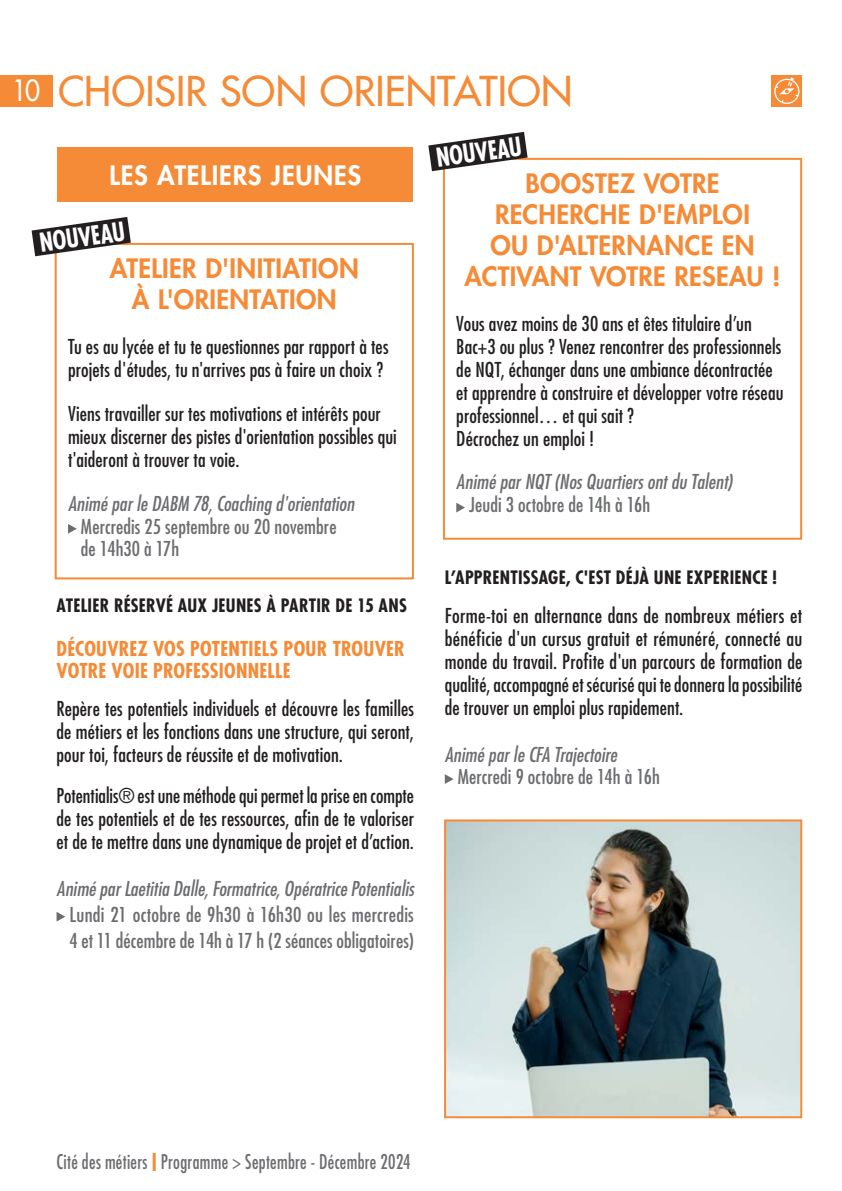
<style>
.page{position:relative;width:842px;height:1191px;background:#fff}
.page>*{position:absolute;margin:0;border:0;box-sizing:border-box;transform-origin:0 0}
.t1{font:500 40px "Futura Std";letter-spacing:.005em;color:#f58b37}
.Titre_Petit_orange_ok{font:800 26px/31.2px "Futura Std";letter-spacing:.01em;color:#f58b37;text-align:center}
.Sous_titre_orange_ok{font:800 26px "Futura Std";letter-spacing:.03em;color:#fff}
.sous_titres_vert{font:700 condensed 25.4px "Futura Std";color:#fff;scale:.91 1}
.texte_courant_noir{font:condensed 20px/23px "Futura Std";letter-spacing:.005em;color:#231f20;text-align:justify}
.Titre_Petit_orange_ok-2{font:condensed 20px/23px "Futura Std";letter-spacing:.005em;color:#231f20}
.texte_courant_noir-2{font:condensed 20px/26px "Futura Std";letter-spacing:.005em;color:#6c6d70;text-align:justify}
.Titre_Petit_orange_ok-3{font:condensed 20px/22.4px "Futura Std";letter-spacing:.005em;color:#6c6d70}
.Titre_Petit_orange_ok-4{font:italic condensed 20px/23px "Futura Std";letter-spacing:.005em;color:#6c6d70}
.Titre_Petit_orange_ok-5{font:700 condensed 20px/22px "Futura Std";letter-spacing:.01em;color:#f58b37}
.t2{font:condensed 19.8px "Futura Std";letter-spacing:.015em;color:#6c6d70;scale:.91 1}
.Titre_Petit_orange_ok-6{font:700 condensed 18px "Futura Std";letter-spacing:.015em;color:#231f20}
.s1{font-size:28.6px;color:#fff}
.s2{font-style:italic}
.s3{font-style:normal}
.s4{font-weight:700;font-size:24px;color:#f58b37}
</style>
<div class="page">
<div style="left:771px;top:75px;width:31px;height:31px;background:#f58b37"></div>
<svg style="left:774px;top:77px;width:26px;height:27px"></svg>
<div style="left:0;top:75px;width:52px;height:31px;background:#f58b37"></div>
<div style="left:58px;top:147px;width:355px;height:55px;background:#f58b37"></div>
<svg style="left:57px;top:912px;width:8px;height:9px"></svg>
<svg style="left:445px;top:774px;width:9px;height:10px"></svg>
<img style="left:447px;top:822px;width:352px;height:293px">
<div style="left:444px;top:819px;width:358px;height:299px;border:2px solid #f58b37"></div>
<svg style="left:68px;top:524px;width:9px;height:9px"></svg>
<div style="left:55px;top:243px;width:359px;height:336px;border:2px solid #f58b37"></div>
<svg style="left:456px;top:503px;width:9px;height:9px"></svg>
<div style="left:443px;top:158px;width:359px;height:382px;border:2px solid #f58b37"></div>
<svg style="left:32px;top:217px;width:99px;height:39px"></svg>
<svg style="left:428px;top:132px;width:100px;height:39px"></svg>
<h1 class="t1" style="left:12px;top:66px;width:562px"><span class="s1">10</span> CHOISIR SON ORIENTATION</h1>
<p class="Sous_titre_orange_ok" style="left:109px;top:159px;width:253px">LES ATELIERS JEUNES</p>
<p class="sous_titres_vert" style="left:38px;top:227px;width:96px;rotate:-8deg">NOUVEAU</p>
<p class="Titre_Petit_orange_ok" style="left:110px;top:252px;width:250px">ATELIER D'INITIATION<br>À L'ORIENTATION</p>
<p class="Titre_Petit_orange_ok-2" style="left:68px;top:334px;width:322px">Tu es au lycée et tu te questionnes par rapport à tes projets d'études, tu n'arrives pas à faire un choix ?</p>
<p class="Titre_Petit_orange_ok-2" style="left:68px;top:402px;width:330px">Viens travailler sur tes motivations et intérêts pour mieux discerner des pistes d'orientation possibles qui t'aideront à trouver ta voie.</p>
<p class="Titre_Petit_orange_ok-3" style="left:81px;top:492px;width:275px;text-indent:-13px"><span class="s2">Animé par le DABM 78, Coaching d'orientation<br></span>Mercredis 25 septembre ou 20 novembre de 14h30 à 17h</p>
<p class="Titre_Petit_orange_ok-6" style="left:57px;top:594px;width:352px">ATELIER RÉSERVÉ AUX JEUNES À PARTIR DE 15 ANS</p>
<p class="Titre_Petit_orange_ok-5" style="left:57px;top:637px;width:350px">DÉCOUVREZ VOS POTENTIELS POUR TROUVER<br>VOTRE VOIE PROFESSIONNELLE</p>
<p class="texte_courant_noir" style="left:57px;top:697px;width:359px">Repère tes potentiels individuels et découvre les familles de métiers et les fonctions dans une structure, qui seront, pour toi, facteurs de réussite et de motivation.</p>
<p class="texte_courant_noir" style="left:57px;top:783px;width:359px">Potentialis® est une méthode qui permet la prise en compte de tes potentiels et de tes ressources, afin de te valoriser et de te mettre dans une dynamique de projet et d’action.</p>
<p class="texte_courant_noir-2" style="left:69px;top:875px;width:346px;text-indent:-13px"><span class="s2">Animé par Laetitia Dalle, Formatrice, Opératrice Potentialis </span>Lundi 21 octobre de 9h30 à 16h30 ou les mercredis 4 et 11 décembre de 14h à 17 h (2 séances obligatoires)</p>
<p class="sous_titres_vert" style="left:434px;top:142px;width:96px;rotate:-8deg">NOUVEAU</p>
<p class="Titre_Petit_orange_ok" style="left:465px;top:167px;width:317px">BOOSTEZ VOTRE<br>RECHERCHE D'EMPLOI<br>OU D'ALTERNANCE EN<br>ACTIVANT VOTRE RESEAU !</p>
<p class="Titre_Petit_orange_ok-2" style="left:456px;top:312px;width:329px">Vous avez moins de 30 ans et êtes titulaire d’un Bac+3 ou plus ? Venez rencontrer des professionnels de NQT, échanger dans une ambiance décontractée et apprendre à construire et développer votre réseau professionnel… et qui sait ?<br>Décrochez un emploi !</p>
<p class="Titre_Petit_orange_ok-4" style="left:469px;top:471px;width:265px;text-indent:-13px">Animé par NQT (Nos Quartiers ont du Talent)<br><span class="s3">Jeudi 3 octobre de 14h à 16h</span></p>
<p class="Titre_Petit_orange_ok-6" style="left:445px;top:566px;width:334px">L’APPRENTISSAGE, C'EST DÉJÀ UNE EXPERIENCE !</p>
<p class="texte_courant_noir" style="left:445px;top:604px;width:359px">Forme-toi en alternance dans de nombreux métiers et bénéficie d'un cursus gratuit et rémunéré, connecté au monde du travail. Profite d'un parcours de formation de qualité, accompagné et sécurisé qui te donnera la possibilité de trouver un emploi plus rapidement.</p>
<p class="texte_courant_noir-2" style="left:458px;top:743px;width:204px;line-height:22px;text-indent:-13px"><span class="s2">Animé par le CFA Trajectoire<br></span>Mercredi 9 octobre de 14h à 16h</p>
<p class="t2" style="left:56px;top:1149px;width:391px">Cité des métiers <span class="s4">I</span> Programme &gt; Septembre - Décembre 2024</p>
</div>
